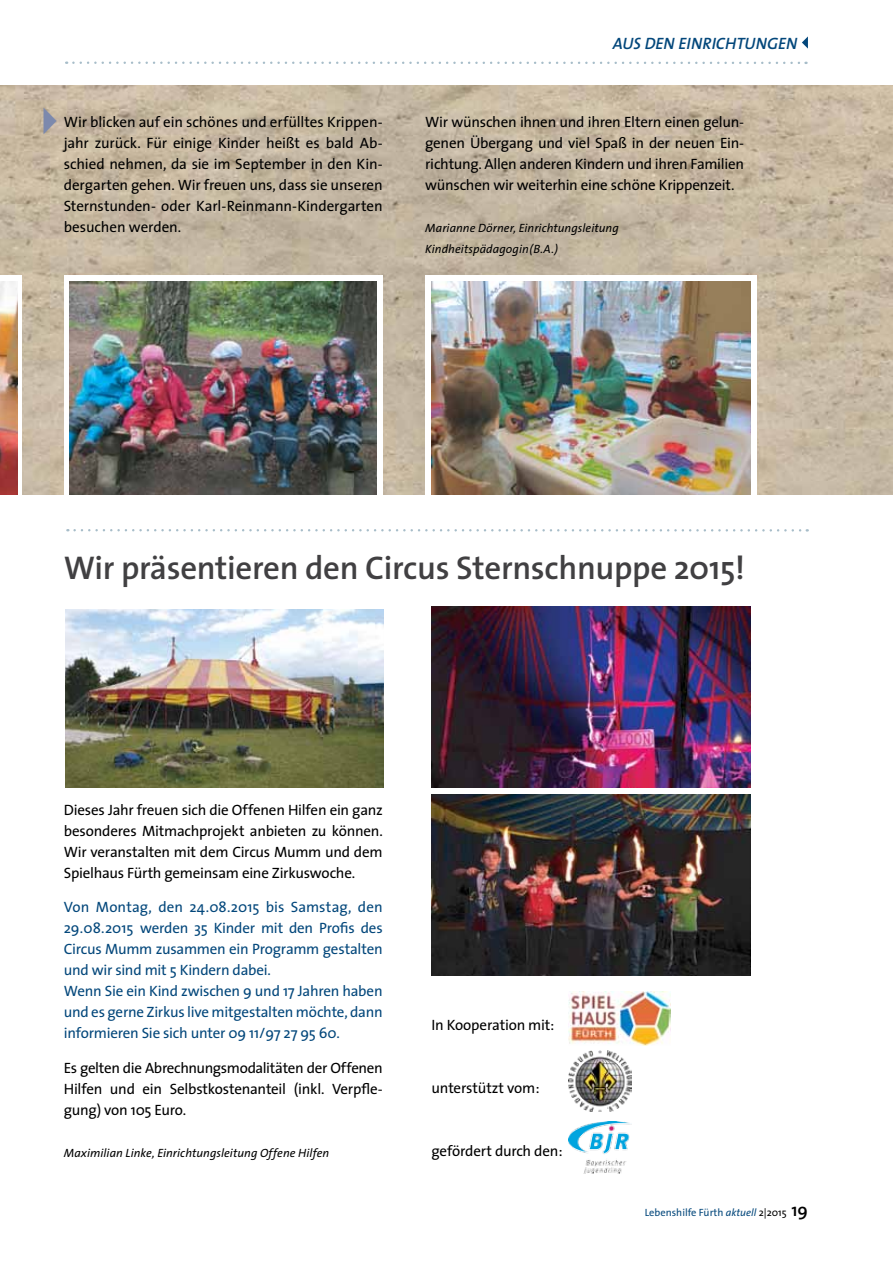
<style>
.page{position:relative;width:893px;height:1263px;background:#fff}
.page>*{position:absolute;margin:0;border:0;box-sizing:border-box;transform-origin:0 0}
.t1{font:45px "Lucida Grande";color:#7c89ad}
.t2{font:600 33px "The Sans";letter-spacing:-.01em;color:#414042}
.t3{font:italic 600 16.5px "The Sans";color:#03477b}
.t4{font:15px/21px "The Sans";letter-spacing:-.015em;color:#000;text-align:justify}
.t5{font:15px/21px "The Sans";letter-spacing:-.015em;color:#03477b}
.t6{font:italic 12px/21px "The Sans";letter-spacing:.005em;color:#000}
.t7{font:10.5px "The Sans";color:#03477b}
.s1{font-style:italic}
.s2{color:#000}
.s3{font-weight:600;font-size:18px;color:#000}
</style>
<div class="page">
<img style="left:0;top:85px;width:893px;height:409px">
<svg style="left:73px;top:62px;width:733px;height:2px"></svg>
<svg style="left:802px;top:36px;width:6px;height:13px"></svg>
<div style="left:0;top:275px;width:21px;height:227px;background:linear-gradient(to bottom,#fff,#fff)"></div>
<img style="left:0;top:281px;width:17px;height:213px">
<div style="left:64px;top:275px;width:319px;height:227px;background:#fff"></div>
<img style="left:70px;top:281px;width:307px;height:213px">
<div style="left:425px;top:275px;width:332px;height:227px;background:#fff"></div>
<img style="left:432px;top:281px;width:318px;height:213px">
<img style="left:65px;top:609px;width:319px;height:179px">
<img style="left:432px;top:606px;width:318px;height:182px">
<img style="left:432px;top:794px;width:318px;height:181px">
<img style="left:568px;top:1050px;width:63px;height:61px">
<img style="left:568px;top:992px;width:103px;height:54px">
<img style="left:568px;top:1121px;width:63px;height:52px">
<svg style="left:75px;top:529px;width:733px;height:2px"></svg>
<p class="t3" style="left:613px;top:29px;width:186px">AUS DEN EINRICHTUNGEN</p>
<h1 class="t1" style="left:36px;top:93px;width:25px">▸</h1>
<p class="t4" style="left:64px;top:111px;width:320px">Wir blicken auf ein schönes und erfülltes Krippen&shy;jahr zurück. Für einige Kinder heißt es bald Ab&shy;schied nehmen, da sie im September in den Kin&shy;dergarten gehen. Wir freuen uns, dass sie unseren Sternstunden- oder Karl-Reinmann-Kindergarten besuchen werden.</p>
<p class="t4" style="left:425px;top:111px;width:320px">Wir wünschen ihnen und ihren Eltern einen gelun&shy;genen Übergang und viel Spaß in der neuen Ein&shy;richtung. Allen anderen Kindern und ihren Familien wünschen wir weiterhin eine schöne Krippenzeit.</p>
<p class="t6" style="left:425px;top:217px;width:195px">Marianne Dörner, Einrichtungsleitung<br>Kindheitspädagogin(B.A.)</p>
<h2 class="t2" style="left:64px;top:540px;width:683px">Wir präsentieren den Circus Sternschnuppe 2015!</h2>
<p class="t4" style="left:64px;top:799px;width:320px">Dieses Jahr freuen sich die Offenen Hilfen ein ganz besonderes Mitmachprojekt anbieten zu können.<br>Wir veranstalten mit dem Circus Mumm und dem Spielhaus Fürth gemeinsam eine Zirkuswoche.</p>
<p class="t5" style="left:64px;top:896px;width:320px">Von Montag, den 24.08.2015 bis Samstag, den 29.08.2015 werden 35 Kinder mit den Profis des Circus Mumm zusammen ein Programm gestalten und wir sind mit 5 Kindern dabei.<br>Wenn Sie ein Kind zwischen 9 und 17 Jahren haben und es gerne Zirkus live mitgestalten möchte, dann informieren Sie sich unter 09 11/97 27 95 60.</p>
<p class="t4" style="left:64px;top:1057px;width:320px">Es gelten die Abrechnungsmodalitäten der Offenen Hilfen und ein Selbstkostenanteil (inkl. Verpfle&shy;gung) von 105 Euro.</p>
<p class="t6" style="left:64px;top:1142px;width:267px">Maximilian Linke, Einrichtungsleitung Offene Hilfen</p>
<p class="t4" style="left:432px;top:1014px;width:124px">In Kooperation mit:</p>
<p class="t4" style="left:432px;top:1077px;width:109px">unterstützt vom:</p>
<p class="t4" style="left:432px;top:1140px;width:133px">gefördert durch den:</p>
<p class="t7" style="left:645px;top:1203px;width:165px">Lebenshilfe Fürth <span class="s1">aktuell</span> <span class="s2">2|2015</span> <span class="s3">19</span></p>
</div>
